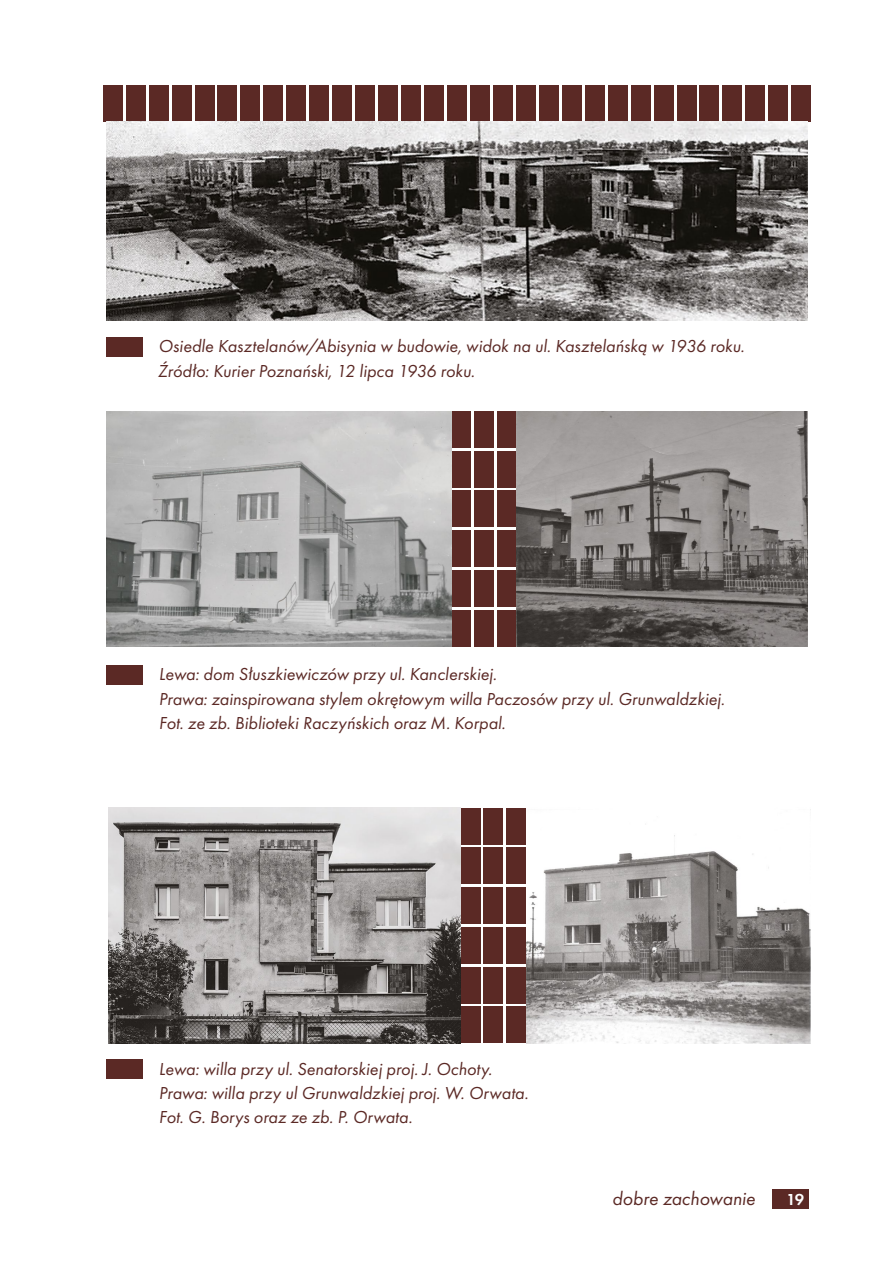
<style>
.page{position:relative;width:893px;height:1263px;background:#fff}
.page>*{position:absolute;margin:0;border:0;box-sizing:border-box;transform-origin:0 0}
.t1{font:italic 19.5px "Futura PT";letter-spacing:-.005em;color:#5b2925}
.t2{font:italic 18px/24.3px "Futura PT";color:#5b2925}
.t3{font:600 16.5px "Futura PT";color:#fff}
</style>
<div class="page">
<div style="left:772px;top:1189px;width:36px;height:20px;background:#5b2925"></div>
<div style="left:677px;top:85px;width:19px;height:37px;background:#5b2925"></div>
<div style="left:539px;top:85px;width:20px;height:37px;background:#5b2925"></div>
<div style="left:263px;top:85px;width:20px;height:37px;background:#5b2925"></div>
<div style="left:401px;top:85px;width:20px;height:37px;background:#5b2925"></div>
<div style="left:126px;top:85px;width:20px;height:37px;background:#5b2925"></div>
<div style="left:103px;top:85px;width:20px;height:37px;background:#5b2925"></div>
<div style="left:461px;top:808px;width:19px;height:36px;background:#5b2925"></div>
<div style="left:461px;top:1006px;width:19px;height:37px;background:#5b2925"></div>
<div style="left:745px;top:85px;width:20px;height:37px;background:#5b2925"></div>
<div style="left:608px;top:85px;width:19px;height:37px;background:#5b2925"></div>
<div style="left:332px;top:85px;width:20px;height:37px;background:#5b2925"></div>
<div style="left:470px;top:85px;width:20px;height:37px;background:#5b2925"></div>
<div style="left:195px;top:85px;width:19px;height:37px;background:#5b2925"></div>
<div style="left:461px;top:847px;width:19px;height:37px;background:#5b2925"></div>
<div style="left:461px;top:887px;width:19px;height:37px;background:#5b2925"></div>
<div style="left:461px;top:927px;width:19px;height:37px;background:#5b2925"></div>
<div style="left:461px;top:967px;width:19px;height:36px;background:#5b2925"></div>
<div style="left:700px;top:85px;width:19px;height:37px;background:#5b2925"></div>
<div style="left:562px;top:85px;width:20px;height:37px;background:#5b2925"></div>
<div style="left:286px;top:85px;width:20px;height:37px;background:#5b2925"></div>
<div style="left:424px;top:85px;width:20px;height:37px;background:#5b2925"></div>
<div style="left:149px;top:85px;width:19px;height:37px;background:#5b2925"></div>
<div style="left:484px;top:808px;width:19px;height:36px;background:#5b2925"></div>
<div style="left:484px;top:1006px;width:19px;height:37px;background:#5b2925"></div>
<div style="left:768px;top:85px;width:20px;height:37px;background:#5b2925"></div>
<div style="left:631px;top:85px;width:19px;height:37px;background:#5b2925"></div>
<div style="left:355px;top:85px;width:20px;height:37px;background:#5b2925"></div>
<div style="left:493px;top:85px;width:20px;height:37px;background:#5b2925"></div>
<div style="left:218px;top:85px;width:19px;height:37px;background:#5b2925"></div>
<div style="left:484px;top:847px;width:19px;height:37px;background:#5b2925"></div>
<div style="left:484px;top:887px;width:19px;height:37px;background:#5b2925"></div>
<div style="left:484px;top:927px;width:19px;height:37px;background:#5b2925"></div>
<div style="left:484px;top:967px;width:19px;height:36px;background:#5b2925"></div>
<div style="left:722px;top:85px;width:20px;height:37px;background:#5b2925"></div>
<div style="left:585px;top:85px;width:20px;height:37px;background:#5b2925"></div>
<div style="left:309px;top:85px;width:20px;height:37px;background:#5b2925"></div>
<div style="left:447px;top:85px;width:20px;height:37px;background:#5b2925"></div>
<div style="left:172px;top:85px;width:19px;height:37px;background:#5b2925"></div>
<div style="left:506px;top:808px;width:20px;height:36px;background:#5b2925"></div>
<div style="left:506px;top:1006px;width:20px;height:37px;background:#5b2925"></div>
<div style="left:791px;top:85px;width:20px;height:37px;background:#5b2925"></div>
<div style="left:654px;top:85px;width:19px;height:37px;background:#5b2925"></div>
<div style="left:378px;top:85px;width:20px;height:37px;background:#5b2925"></div>
<div style="left:516px;top:85px;width:20px;height:37px;background:#5b2925"></div>
<div style="left:241px;top:85px;width:19px;height:37px;background:#5b2925"></div>
<div style="left:506px;top:847px;width:20px;height:37px;background:#5b2925"></div>
<div style="left:506px;top:887px;width:20px;height:37px;background:#5b2925"></div>
<div style="left:506px;top:927px;width:20px;height:37px;background:#5b2925"></div>
<div style="left:506px;top:967px;width:20px;height:36px;background:#5b2925"></div>
<div style="left:451px;top:411px;width:19px;height:37px;background:#5b2925"></div>
<div style="left:451px;top:610px;width:19px;height:37px;background:#5b2925"></div>
<div style="left:451px;top:451px;width:19px;height:37px;background:#5b2925"></div>
<div style="left:451px;top:490px;width:19px;height:37px;background:#5b2925"></div>
<div style="left:451px;top:530px;width:19px;height:37px;background:#5b2925"></div>
<div style="left:451px;top:570px;width:19px;height:37px;background:#5b2925"></div>
<div style="left:474px;top:411px;width:19px;height:37px;background:#5b2925"></div>
<div style="left:474px;top:610px;width:19px;height:37px;background:#5b2925"></div>
<div style="left:474px;top:451px;width:19px;height:37px;background:#5b2925"></div>
<div style="left:474px;top:490px;width:19px;height:37px;background:#5b2925"></div>
<div style="left:474px;top:530px;width:19px;height:37px;background:#5b2925"></div>
<div style="left:474px;top:570px;width:19px;height:37px;background:#5b2925"></div>
<div style="left:497px;top:411px;width:19px;height:37px;background:#5b2925"></div>
<div style="left:497px;top:610px;width:19px;height:37px;background:#5b2925"></div>
<div style="left:497px;top:451px;width:19px;height:37px;background:#5b2925"></div>
<div style="left:497px;top:490px;width:19px;height:37px;background:#5b2925"></div>
<div style="left:497px;top:530px;width:19px;height:37px;background:#5b2925"></div>
<div style="left:497px;top:570px;width:19px;height:37px;background:#5b2925"></div>
<div style="left:106px;top:337px;width:37px;height:20px;background:#5b2925"></div>
<div style="left:106px;top:665px;width:37px;height:20px;background:#5b2925"></div>
<div style="left:106px;top:1059px;width:37px;height:19px;background:#5b2925"></div>
<img style="left:106px;top:411px;width:345px;height:235px">
<img style="left:517px;top:411px;width:291px;height:236px">
<img style="left:106px;top:122px;width:702px;height:199px">
<img style="left:108px;top:808px;width:353px;height:235px">
<img style="left:526px;top:835px;width:284px;height:208px">
<p class="t2" style="left:158px;top:334px;width:588px">Osiedle Kasztelanów/Abisynia w budowie, widok na ul. Kasztelańską w 1936 roku.<br>Źródło: Kurier Poznański, 12 lipca 1936 roku.</p>
<p class="t2" style="left:159px;top:662px;width:567px">Lewa: dom Słuszkiewiczów przy ul. Kanclerskiej.<br>Prawa: zainspirowana stylem okrętowym willa Paczosów przy ul. Grunwaldzkiej.<br>Fot. ze zb. Biblioteki Raczyńskich oraz M. Korpal.</p>
<p class="t2" style="left:159px;top:1056px;width:371px">Lewa: willa przy ul. Senatorskiej proj. J. Ochoty.<br>Prawa: willa przy ul Grunwaldzkiej proj. W. Orwata.<br>Fot. G. Borys oraz ze zb. P. Orwata.</p>
<p class="t1" style="left:612px;top:1187px;width:144px">dobre zachowanie</p>
<p class="t3" style="left:786px;top:1189px;width:19px">19</p>
</div>
